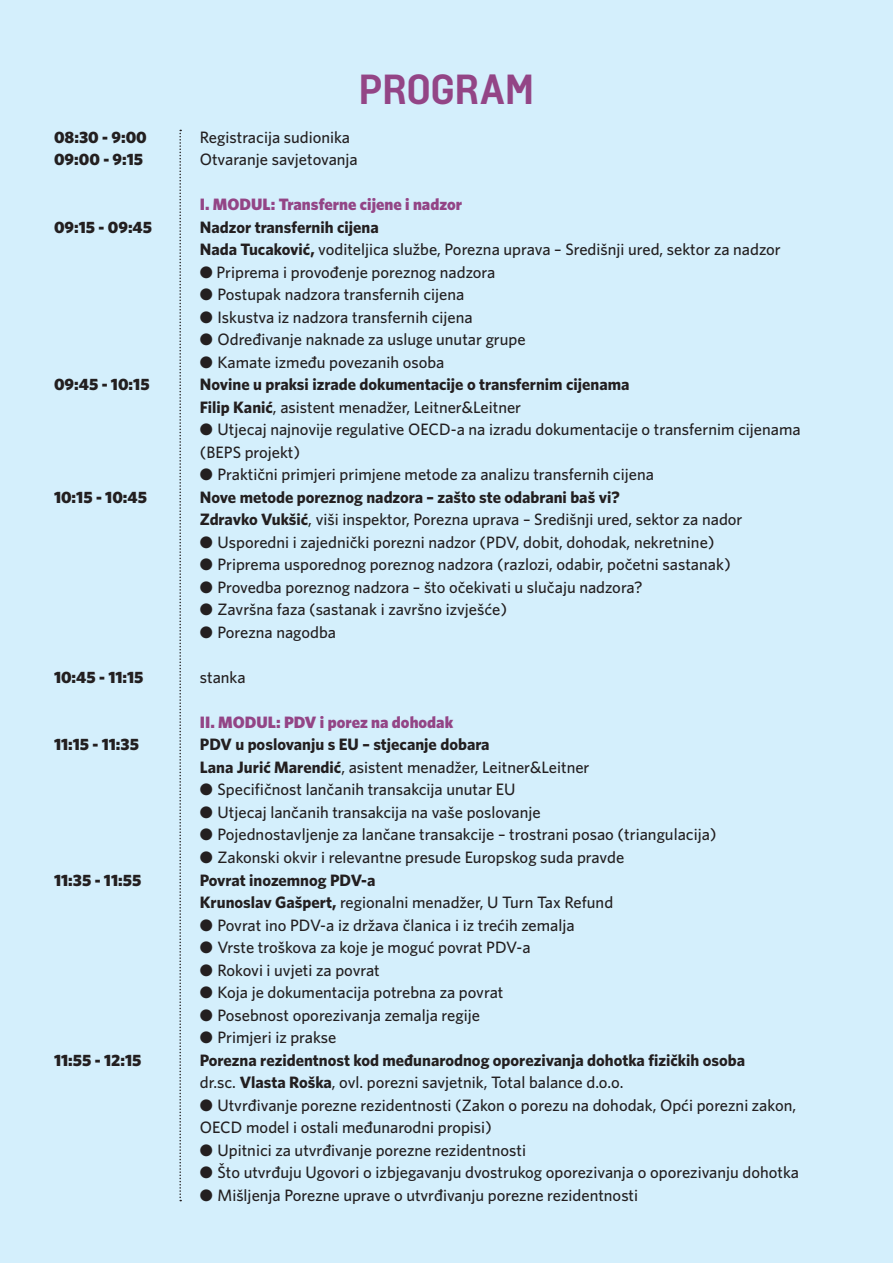
<style>
.page{position:relative;width:893px;height:1263px;background:#d4effc}
.page>*{position:absolute;margin:0;border:0;box-sizing:border-box;transform-origin:0 0}
.t1{font:800 42px "Solido";letter-spacing:.01em;color:#934586;scale:.95 1}
.Standard__Web{font:500 16.5px/22.5px "Whitney";color:#231f20}
.t2{font:700 16.5px/22.5px "Whitney";color:#231f20}
.Standard__Web-2{font:900 16.5px "Whitney";color:#231f20}
.Standard__Web-3{font:900 16.5px "Whitney";color:#934586}
.s1{font-weight:700}
.s2{font-weight:500}
</style>
<div class="page">
<svg style="left:179px;top:130px;width:2px;height:1071px"></svg>
<p class="Standard__Web-2" style="left:54px;top:126px;width:94px">08:30 - 9:00</p>
<p class="Standard__Web-2" style="left:54px;top:149px;width:91px">09:00 - 9:15</p>
<p class="Standard__Web-2" style="left:54px;top:216px;width:100px">09:15 - 09:45</p>
<p class="Standard__Web-2" style="left:54px;top:374px;width:97px">09:45 - 10:15</p>
<p class="Standard__Web-2" style="left:54px;top:486px;width:95px">10:15 - 10:45</p>
<p class="Standard__Web-2" style="left:54px;top:666px;width:91px">10:45 - 11:15</p>
<p class="Standard__Web-2" style="left:54px;top:734px;width:87px">11:15 - 11:35</p>
<p class="Standard__Web-2" style="left:54px;top:869px;width:89px">11:35 - 11:55</p>
<p class="Standard__Web-2" style="left:54px;top:1049px;width:89px">11:55 - 12:15</p>
<p class="t1" style="left:359px;top:65px;width:186px">PROGRAM</p>
<p class="Standard__Web" style="left:200px;top:126px;width:152px">Registracija sudionika</p>
<p class="Standard__Web" style="left:200px;top:148px;width:159px">Otvaranje savjetovanja</p>
<p class="Standard__Web-3" style="left:200px;top:194px;width:264px">I. MODUL: Transferne cijene i nadzor</p>
<p class="t2" style="left:200px;top:216px;width:180px">Nadzor transfernih cijena</p>
<p class="Standard__Web" style="left:200px;top:238px;width:582px"><span class="s1">Nada Tucaković,</span> voditeljica službe, Porezna uprava – Središnji ured, sektor za nadzor</p>
<p class="Standard__Web" style="left:200px;top:261px;width:297px">● Priprema i provođenje poreznog nadzora</p>
<p class="Standard__Web" style="left:200px;top:283px;width:266px">● Postupak nadzora transfernih cijena</p>
<p class="Standard__Web" style="left:200px;top:306px;width:274px">● Iskustva iz nadzora transfernih cijena</p>
<p class="Standard__Web" style="left:200px;top:328px;width:327px">● Određivanje naknade za usluge unutar grupe</p>
<p class="Standard__Web" style="left:200px;top:351px;width:246px">● Kamate između povezanih osoba</p>
<p class="t2" style="left:200px;top:373px;width:431px">Novine u praksi izrade dokumentacije o transfernim cijenama<br>Filip Kanić<span class="s2">, asistent menadžer, Leitner&amp;Leitner</span></p>
<p class="Standard__Web" style="left:200px;top:418px;width:602px">● Utjecaj najnovije regulative OECD-a na izradu dokumentacije o transfernim cijenama (BEPS projekt)</p>
<p class="Standard__Web" style="left:200px;top:463px;width:456px">● Praktični primjeri primjene metode za analizu transfernih cijena</p>
<p class="t2" style="left:200px;top:486px;width:544px">Nove metode poreznog nadzora – zašto ste odabrani baš vi?<br>Zdravko Vukšić<span class="s2">, viši inspektor, Porezna uprava – Središnji ured, sektor za nador</span></p>
<p class="Standard__Web" style="left:200px;top:531px;width:516px">● Usporedni i zajednički porezni nadzor (PDV, dobit, dohodak, nekretnine)</p>
<p class="Standard__Web" style="left:200px;top:553px;width:532px">● Priprema usporednog poreznog nadzora (razlozi, odabir, početni sastanak)</p>
<p class="Standard__Web" style="left:200px;top:576px;width:444px">● Provedba poreznog nadzora – što očekivati u slučaju nadzora?</p>
<p class="Standard__Web" style="left:200px;top:598px;width:309px">● Završna faza (sastanak i završno izvješće)</p>
<p class="Standard__Web" style="left:200px;top:621px;width:138px">● Porezna nagodba</p>
<p class="Standard__Web" style="left:200px;top:666px;width:47px">stanka</p>
<p class="Standard__Web-3" style="left:200px;top:711px;width:255px">II. MODUL: PDV i porez na dohodak</p>
<p class="t2" style="left:200px;top:733px;width:391px">PDV u poslovanju s EU – stjecanje dobara<br>Lana Jurić Marendić<span class="s2">, asistent menadžer, Leitner&amp;Leitner</span></p>
<p class="Standard__Web" style="left:200px;top:778px;width:317px">● Specifičnost lančanih transakcija unutar EU</p>
<p class="Standard__Web" style="left:200px;top:801px;width:342px">● Utjecaj lančanih transakcija na vaše poslovanje</p>
<p class="Standard__Web" style="left:200px;top:823px;width:518px">● Pojednostavljenje za lančane transakcije – trostrani posao (triangulacija)</p>
<p class="Standard__Web" style="left:200px;top:846px;width:426px">● Zakonski okvir i relevantne presude Europskog suda pravde</p>
<p class="t2" style="left:200px;top:868px;width:415px">Povrat inozemnog PDV-a<br>Krunoslav Gašpert, <span class="s2">regionalni menadžer, U Turn Tax Refund</span></p>
<p class="Standard__Web" style="left:200px;top:913px;width:376px">● Povrat ino PDV-a iz država članica i iz trećih zemalja</p>
<p class="Standard__Web" style="left:200px;top:936px;width:332px">● Vrste troškova za koje je moguć povrat PDV-a</p>
<p class="Standard__Web" style="left:200px;top:958px;width:181px">● Rokovi i uvjeti za povrat</p>
<p class="Standard__Web" style="left:200px;top:981px;width:305px">● Koja je dokumentacija potrebna za povrat</p>
<p class="Standard__Web" style="left:200px;top:1003px;width:282px">● Posebnost oporezivanja zemalja regije</p>
<p class="Standard__Web" style="left:200px;top:1026px;width:138px">● Primjeri iz prakse</p>
<p class="t2" style="left:200px;top:1048px;width:547px">Porezna rezidentnost kod međunarodnog oporezivanja dohotka fizičkih osoba <span class="s2">dr.sc.</span> Vlasta Roška<span class="s2">, ovl. porezni savjetnik, Total balance d.o.o.</span></p>
<p class="Standard__Web" style="left:200px;top:1093px;width:598px">● Utvrđivanje porezne rezidentnosti (Zakon o porezu na dohodak, Opći porezni zakon,<br>OECD model i ostali međunarodni propisi)</p>
<p class="Standard__Web" style="left:200px;top:1138px;width:328px">● Upitnici za utvrđivanje porezne rezidentnosti</p>
<p class="Standard__Web" style="left:200px;top:1161px;width:601px">● Što utvrđuju Ugovori o izbjegavanju dvostrukog oporezivanja o oporezivanju dohotka</p>
<p class="Standard__Web" style="left:200px;top:1183px;width:440px">● Mišljenja Porezne uprave o utvrđivanju porezne rezidentnosti</p>
</div>
